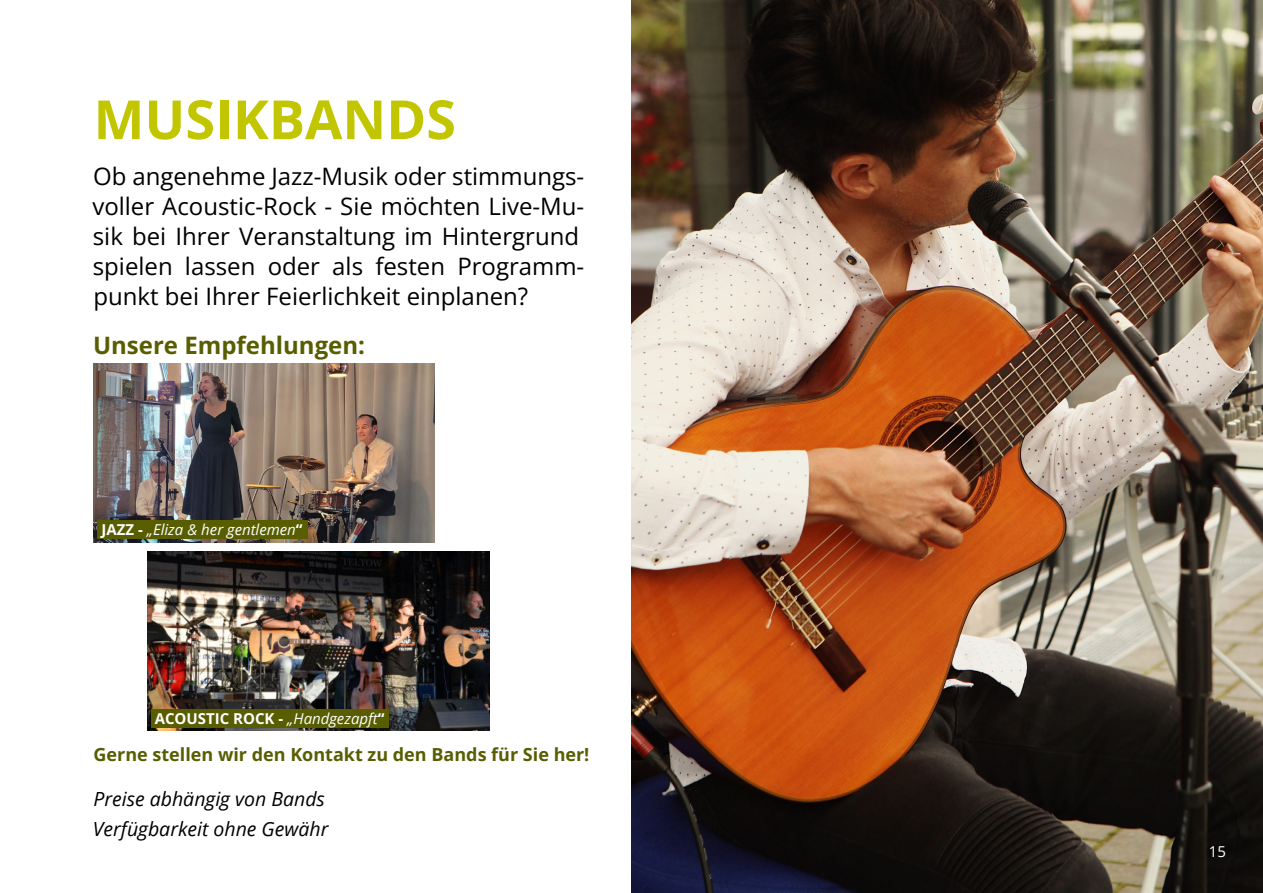
<style>
.page{position:relative;width:1263px;height:893px;background:#fff}
.page>*{position:absolute;margin:0;border:0;box-sizing:border-box;transform-origin:0 0}
.t1{font:700 54px "Open Sans";color:#c1c600}
.t2{font:24px/30px "Open Sans";color:#000}
.t3{font:700 24px "Open Sans";color:#585e00}
.t4{font:italic 19.5px/30px "Open Sans";color:#000}
.t5{font:700 18px "Open Sans";color:#585e00}
.t6{font:700 15px "Open Sans";color:#fff}
.t7{font:italic 15px "Open Sans";color:#fff}
.t8{font:15px "Open Sans";color:#fff}
.s1{font-weight:700;font-style:normal}
.s2{font-weight:400;font-style:italic}
</style>
<div class="page">
<img style="left:631px;top:0;width:632px;height:893px">
<img style="left:148px;top:552px;width:341px;height:178px">
<img style="left:94px;top:364px;width:341px;height:178px">
<div style="left:97px;top:520px;width:211px;height:19px;background:#585e00"></div>
<div style="left:151px;top:709px;width:237px;height:18px;background:#585e00"></div>
<h1 class="t1" style="left:94px;top:81px;width:364px">MUSIKBANDS</h1>
<p class="t2" style="left:92px;top:161px;width:493px">Ob angenehme Jazz-Musik oder stimmungs&shy;voller Acoustic-Rock - Sie möchten Live-Mu&shy;sik bei Ihrer Veranstaltung im Hintergrund spielen lassen oder als festen Programm&shy;punkt bei Ihrer Feierlichkeit einplanen?</p>
<p class="t3" style="left:93px;top:328px;width:273px">Unsere Empfehlungen:</p>
<p class="t7" style="left:101px;top:519px;width:203px"><span class="s1">JAZZ -</span> „Eliza &amp; her gentlemen<span class="s1">“</span></p>
<p class="t6" style="left:155px;top:708px;width:231px">ACOUSTIC ROCK - <span class="s2">„Handgezapft</span>“</p>
<p class="t5" style="left:94px;top:741px;width:497px">Gerne stellen wir den Kontakt zu den Bands für Sie her!</p>
<p class="t4" style="left:93px;top:784px;width:237px">Preise abhängig von Bands<br>Verfügbarkeit ohne Gewähr</p>
<p class="t8" style="left:1209px;top:841px;width:19px">15</p>
</div>
